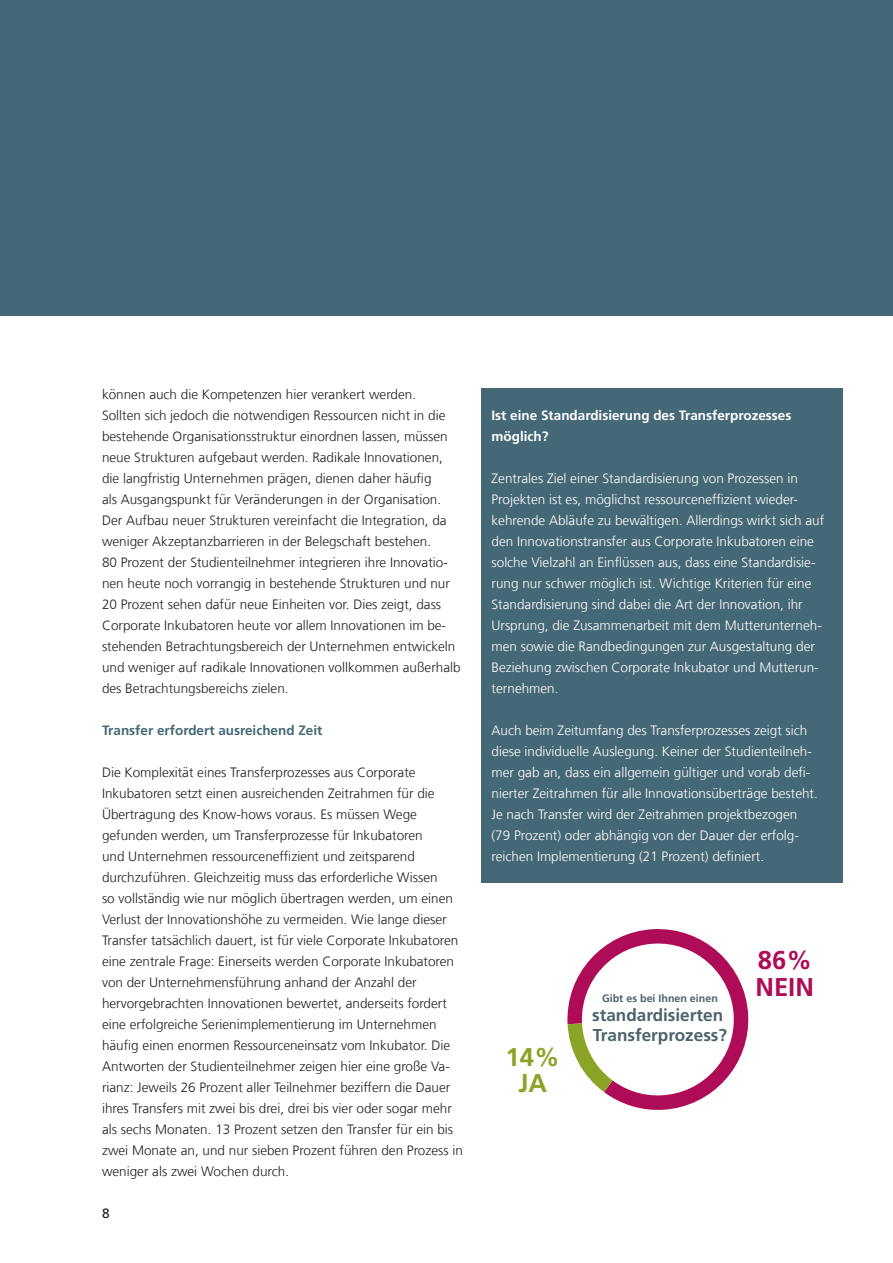
<style>
.page{position:relative;width:893px;height:1263px;background:#fff}
.page>*{position:absolute;margin:0;border:0;box-sizing:border-box;transform-origin:0 0}
.t1{font:700 25.65px "Frutiger LT Com";color:#ae0c56}
.t2{font:700 25.65px "Frutiger LT Com";color:#8ca426}
.t3{font:700 17.1px/20.5px "Frutiger LT Com";color:#4c626c}
._06_Fließtext{font:300 13.5px/21px "Frutiger LT Com";color:#231f20}
._06_Fließtext-2{font:300 13.5px/21px "Frutiger LT Com";color:#fff}
._06_Fließtext-3{font:700 13.5px/21px "Frutiger LT Com";color:#fff}
._07_Zwischenüberschr{font:700 13.5px "Frutiger LT Com";color:#456876}
.t4{font:13.5px "Frutiger LT Com";color:#231f20}
.t5{font:700 10.65px "Frutiger LT Com";color:#4c626c}
</style>
<div class="page">
<div style="left:0;top:0;width:893px;height:315px;background:#456876"></div>
<div style="left:481px;top:388px;width:361px;height:494px;background:#456876"></div>
<svg style="left:567px;top:929px;width:182px;height:180px"></svg>
<p class="_06_Fließtext" style="left:102px;top:384px;width:360px">können auch die Kompetenzen hier verankert werden.<br>Sollten sich jedoch die notwendigen Ressourcen nicht in die bestehende Organisationsstruktur einordnen lassen, müssen neue Strukturen aufgebaut werden. Radikale Innovationen, die langfristig Unternehmen prägen, dienen daher häufig<br>als Ausgangspunkt für Veränderungen in der Organisation.<br>Der Aufbau neuer Strukturen vereinfacht die Integration, da weniger Akzeptanzbarrieren in der Belegschaft bestehen.<br>80 Prozent der Studienteilnehmer integrieren ihre Innovatio&shy;nen heute noch vorrangig in bestehende Strukturen und nur 20 Prozent sehen dafür neue Einheiten vor. Dies zeigt, dass Corporate Inkubatoren heute vor allem Innovationen im be&shy;stehenden Betrachtungsbereich der Unternehmen entwickeln und weniger auf radikale Innovationen vollkommen außerhalb des Betrachtungsbereichs zielen.</p>
<p class="_07_Zwischenüberschr" style="left:102px;top:722px;width:222px">Transfer erfordert ausreichend Zeit</p>
<p class="_06_Fließtext" style="left:102px;top:762px;width:362px">Die Komplexität eines Transferprozesses aus Corporate Inkubatoren setzt einen ausreichenden Zeitrahmen für die Übertragung des Know-hows voraus. Es müssen Wege gefunden werden, um Transferprozesse für Inkubatoren<br>und Unternehmen ressourceneffizient und zeitsparend durchzuführen. Gleichzeitig muss das erforderliche Wissen<br>so vollständig wie nur möglich übertragen werden, um einen Verlust der Innovationshöhe zu vermeiden. Wie lange dieser Transfer tatsächlich dauert, ist für viele Corporate Inkubatoren eine zentrale Frage: Einerseits werden Corporate Inkubatoren von der Unternehmensführung anhand der Anzahl der hervorgebrachten Innovationen bewertet, anderseits fordert eine erfolgreiche Serienimplementierung im Unternehmen häufig einen enormen Ressourceneinsatz vom Inkubator. Die Antworten der Studienteilnehmer zeigen hier eine große Va&shy;rianz: Jeweils 26 Prozent aller Teilnehmer beziffern die Dauer ihres Transfers mit zwei bis drei, drei bis vier oder sogar mehr als sechs Monaten. 13 Prozent setzen den Transfer für ein bis zwei Monate an, und nur sieben Prozent führen den Prozess in weniger als zwei Wochen durch.</p>
<p class="t4" style="left:102px;top:1205px;width:9px">8</p>
<p class="_06_Fließtext-3" style="left:492px;top:405px;width:301px">Ist eine Standardisierung des Transferprozesses möglich?</p>
<p class="_06_Fließtext-2" style="left:492px;top:468px;width:334px">Zentrales Ziel einer Standardisierung von Prozessen in Projekten ist es, möglichst ressourceneffizient wieder&shy;kehrende Abläufe zu bewältigen. Allerdings wirkt sich auf den Innovationstransfer aus Corporate Inkubatoren eine solche Vielzahl an Einflüssen aus, dass eine Standardisie&shy;rung nur schwer möglich ist. Wichtige Kriterien für eine Standardisierung sind dabei die Art der Innovation, ihr Ursprung, die Zusammenarbeit mit dem Mutterunterneh&shy;men sowie die Randbedingungen zur Ausgestaltung der Beziehung zwischen Corporate Inkubator und Mutterun&shy;ternehmen.</p>
<p class="_06_Fließtext-2" style="left:492px;top:720px;width:328px">Auch beim Zeitumfang des Transferprozesses zeigt sich diese individuelle Auslegung. Keiner der Studienteilneh&shy;mer gab an, dass ein allgemein gültiger und vorab defi&shy;nierter Zeitrahmen für alle Innovationsüberträge besteht.<br>Je nach Transfer wird der Zeitrahmen projektbezogen (79 Prozent) oder abhängig von der Dauer der erfolg&shy;reichen Implementierung (21 Prozent) definiert.</p>
<p class="t2" style="left:506px;top:1042px;width:56px">14%</p>
<p class="t2" style="left:518px;top:1068px;width:30px">JA</p>
<p class="t5" style="left:602px;top:992px;width:117px">Gibt es bei Ihnen einen</p>
<p class="t3" style="left:592px;top:1005px;width:137px">standardisierten<br>Transferprozess?</p>
<p class="t1" style="left:758px;top:944px;width:56px">86%</p>
<p class="t1" style="left:755px;top:972px;width:60px">NEIN</p>
</div>
